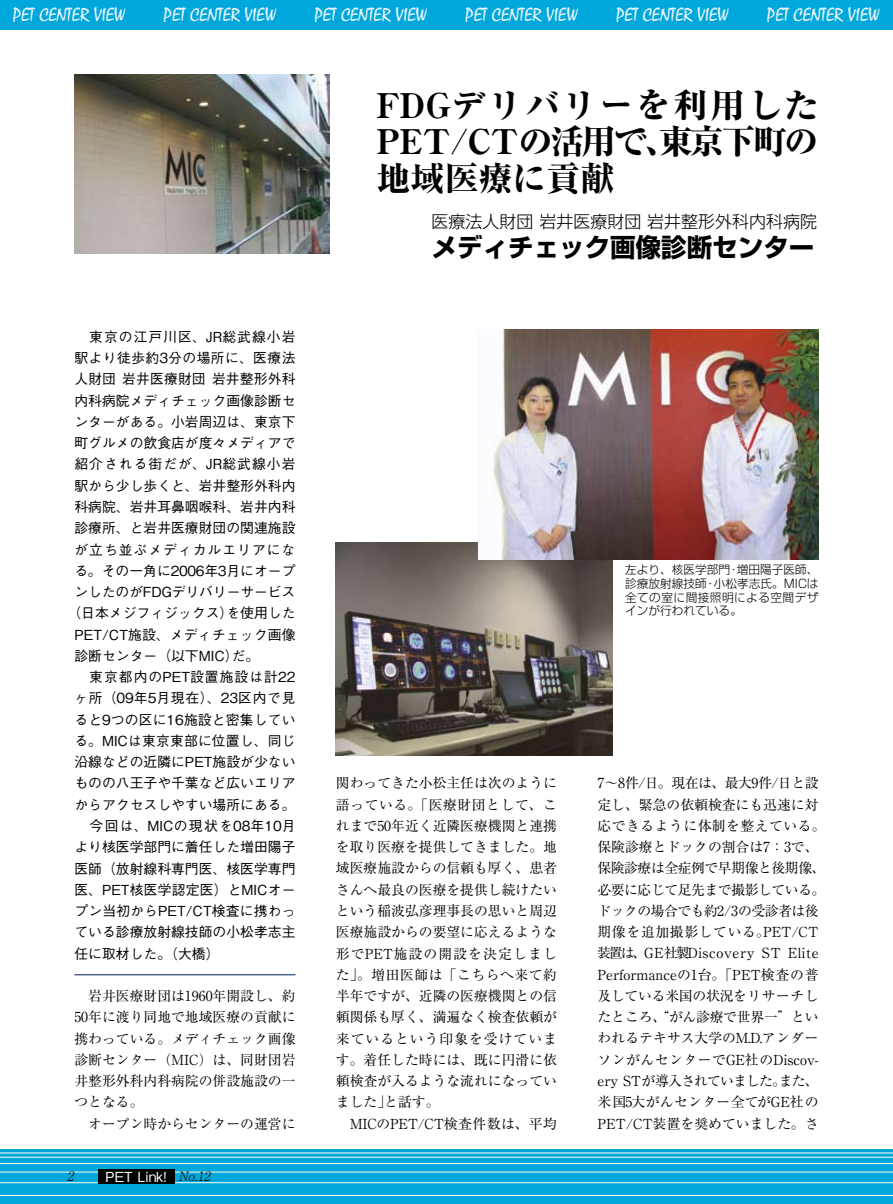
<style>
.page{position:relative;width:893px;height:1204px;background:#fff}
.page>*{position:absolute;margin:0;border:0;box-sizing:border-box;transform-origin:0 0}
.t1{font:800 34.05px/36.2px "Ryumin Pro";color:#000;text-align:justify}
.t2{font:700 25.5px "Shin Go Pro";color:#000}
.t3{font:19.2px "Mistral";color:#eaf6fd}
.t4{font:300 16.95px "Shin Go Pro";color:#000}
.t5{font:13.8px/21.3px "Ryumin Pro";color:#000}
.t6{font:500 13.8px "Gothic BBB Pro";color:#000}
.t7{font:500 13.8px "Gothic BBB Pro";letter-spacing:.075em;color:#000}
.t8{font:500 13.8px "Gothic BBB Pro";letter-spacing:.025em;color:#000}
.t9{font:500 13.8px "Gothic BBB Pro";letter-spacing:.03em;color:#000}
.t10{font:500 13.8px "Gothic BBB Pro";letter-spacing:.07em;color:#000}
.t11{font:500 13.8px "Gothic BBB Pro";letter-spacing:-.47em;color:#fff}
.t12{font:italic 300 12.75px "Ryumin Pro";color:#000}
.t13{font:300 11.7px/13.8px "Shin Go Pro";color:#000;text-align:justify}
.s1{font-family:"Ryumin Pro";font-weight:300;font-style:italic;font-size:12.75px;color:#000}
</style>
<div class="page">
<div style="left:0;top:0;width:893px;height:30px;background:#00a7db"></div>
<div style="left:0;top:1149px;width:893px;height:54px;background:#00a7db"></div>
<hr style="left:0;top:1152px;width:893px;height:1px;background:#fffeee">
<hr style="left:0;top:1156px;width:893px;height:1px;background:#fffeee">
<hr style="left:0;top:1163px;width:893px;height:1px;background:#fffeee">
<hr style="left:0;top:1171px;width:893px;height:1px;background:#fffeee">
<hr style="left:0;top:1182px;width:893px;height:1px;background:#fffeee">
<hr style="left:0;top:1194px;width:893px;height:1px;background:#fffeee">
<div style="left:98px;top:1169px;width:76px;height:15px;background:#000"></div>
<img style="left:336px;top:542px;width:276px;height:213px">
<img style="left:74px;top:74px;width:256px;height:179px">
<img style="left:478px;top:330px;width:341px;height:229px">
<hr style="left:74px;top:974px;width:222px;height:1px;background:#00215d">
<h3 class="t3" style="left:13px;top:4px;width:114px">PET CENTER VIEW</h3>
<h3 class="t3" style="left:164px;top:4px;width:114px">PET CENTER VIEW</h3>
<h3 class="t3" style="left:314px;top:4px;width:114px">PET CENTER VIEW</h3>
<h3 class="t3" style="left:465px;top:4px;width:114px">PET CENTER VIEW</h3>
<h3 class="t3" style="left:616px;top:4px;width:114px">PET CENTER VIEW</h3>
<h3 class="t3" style="left:767px;top:4px;width:114px">PET CENTER VIEW</h3>
<h1 class="t1" style="left:376px;top:85px;width:444px">FDGデリバリーを利用したPET/CTの活用で、東京下町の地域医療に貢献</h1>
<p class="t7" style="left:74px;top:325px;width:223px">　東京の江戸川区、JR総武線小岩</p>
<p class="t9" style="left:74px;top:347px;width:223px">駅より徒歩約3分の場所に、医療法</p>
<p class="t6" style="left:74px;top:368px;width:223px">人財団 岩井医療財団 岩井整形外科</p>
<p class="t6" style="left:74px;top:389px;width:223px">内科病院メディチェック画像診断セ</p>
<p class="t6" style="left:74px;top:410px;width:223px">ンターがある。小岩周辺は、東京下</p>
<p class="t6" style="left:74px;top:432px;width:223px">町グルメの飲食店が度々メディアで</p>
<p class="t7" style="left:74px;top:453px;width:223px">紹介される街だが、JR総武線小岩</p>
<p class="t6" style="left:74px;top:474px;width:223px">駅から少し歩くと、岩井整形外科内</p>
<p class="t6" style="left:74px;top:495px;width:223px">科病院、岩井耳鼻咽喉科、岩井内科</p>
<p class="t6" style="left:74px;top:517px;width:223px">診療所、と岩井医療財団の関連施設</p>
<p class="t10" style="left:74px;top:538px;width:223px">が立ち並ぶメディカルエリアにな</p>
<p class="t6" style="left:74px;top:559px;width:223px">る。その一角に2006年3月にオープ</p>
<p class="t6" style="left:74px;top:580px;width:223px">ンしたのがFDGデリバリーサービス</p>
<p class="t6" style="left:68px;top:602px;width:230px">（日本メジフィジックス）を使用した</p>
<p class="t6" style="left:74px;top:623px;width:223px">PET/CT施設、メディチェック画像</p>
<p class="t6" style="left:74px;top:644px;width:187px">診断センター（以下MIC）だ。</p>
<p class="t7" style="left:74px;top:665px;width:223px">　東京都内のPET設置施設は計22</p>
<p class="t8" style="left:74px;top:687px;width:223px">ヶ所（09年5月現在）、23区内で見</p>
<p class="t6" style="left:74px;top:708px;width:223px">ると9つの区に16施設と密集してい</p>
<p class="t6" style="left:74px;top:729px;width:223px">る。MICは東京東部に位置し、同じ</p>
<p class="t6" style="left:74px;top:750px;width:223px">沿線などの近隣にPET施設が少ない</p>
<p class="t6" style="left:74px;top:772px;width:223px">ものの八王子や千葉など広いエリア</p>
<p class="t6" style="left:74px;top:793px;width:223px">からアクセスしやすい場所にある。</p>
<p class="t6" style="left:74px;top:814px;width:223px">　今回は、MICの現状を08年10月</p>
<p class="t6" style="left:74px;top:836px;width:223px">より核医学部門に着任した増田陽子</p>
<p class="t6" style="left:74px;top:857px;width:223px">医師（放射線科専門医、核医学専門</p>
<p class="t6" style="left:74px;top:878px;width:223px">医、PET核医学認定医）とMICオー</p>
<p class="t6" style="left:74px;top:899px;width:223px">プン当初からPET/CT検査に携わっ</p>
<p class="t6" style="left:74px;top:921px;width:223px">ている診療放射線技師の小松孝志主</p>
<p class="t6" style="left:74px;top:942px;width:147px">任に取材した。（大橋）</p>
<p class="t5" style="left:74px;top:984px;width:223px">　岩井医療財団は1960年開設し、約<br>50年に渡り同地で地域医療の貢献に携わっている。メディチェック画像診断センター（MIC）は、同財団岩井整形外科内科病院の併設施設の一つとなる。<br>　オープン時からセンターの運営に</p>
<p class="t12" style="left:67px;top:1166px;width:11px">2</p>
<p class="t11" style="left:103px;top:1165px;width:112px">ＰＥＴ Ｌｉｎｋ！ <span class="s1">No．12</span></p>
<p class="t4" style="left:432px;top:208px;width:387px">医療法人財団 岩井医療財団 岩井整形外科内科病院</p>
<h2 class="t2" style="left:432px;top:227px;width:384px">メディチェック画像診断センター</h2>
<p class="t13" style="left:625px;top:561px;width:195px">左より、核医学部門・増田陽子医師、診療放射線技師・小松孝志氏。MICは全ての室に間接照明による空間デザインが行われている。</p>
<p class="t5" style="left:336px;top:771px;width:223px">関わってきた小松主任は次のように語っている。「医療財団として、これまで50年近く近隣医療機関と連携を取り医療を提供してきました。地域医療施設からの信頼も厚く、患者さんへ最良の医療を提供し続けたいという稲波弘彦理事長の思いと周辺医療施設からの要望に応えるような形でPET施設の開設を決定しました」。増田医師は「こちらへ来て約半年ですが、近隣の医療機関との信頼関係も厚く、満遍なく検査依頼が来ているという印象を受けています。着任した時には、既に円滑に依頼検査が入るような流れになっていました」と話す。<br>　MICのPET/CT検査件数は、平均</p>
<p class="t5" style="left:597px;top:771px;width:230px">7～8件/日。現在は、最大9件/日と設定し、緊急の依頼検査にも迅速に対応できるように体制を整えている。保険診療とドックの割合は7：3で、保険診療は全症例で早期像と後期像、必要に応じて足先まで撮影している。ドックの場合でも約2/3の受診者は後期像を追加撮影している。PET/CT装置は、GE社製Discovery ST Elite<br>Performanceの1台。「PET検査の普及している米国の状況をリサーチしたところ、“がん診療で世界一”といわれるテキサス大学のM.D.アンダーソンがんセンターでGE社のDiscov&shy;ery STが導入されていました。また、米国5大がんセンター全てがGE社の<br>PET/CT装置を奨めていました。さ</p>
</div>
